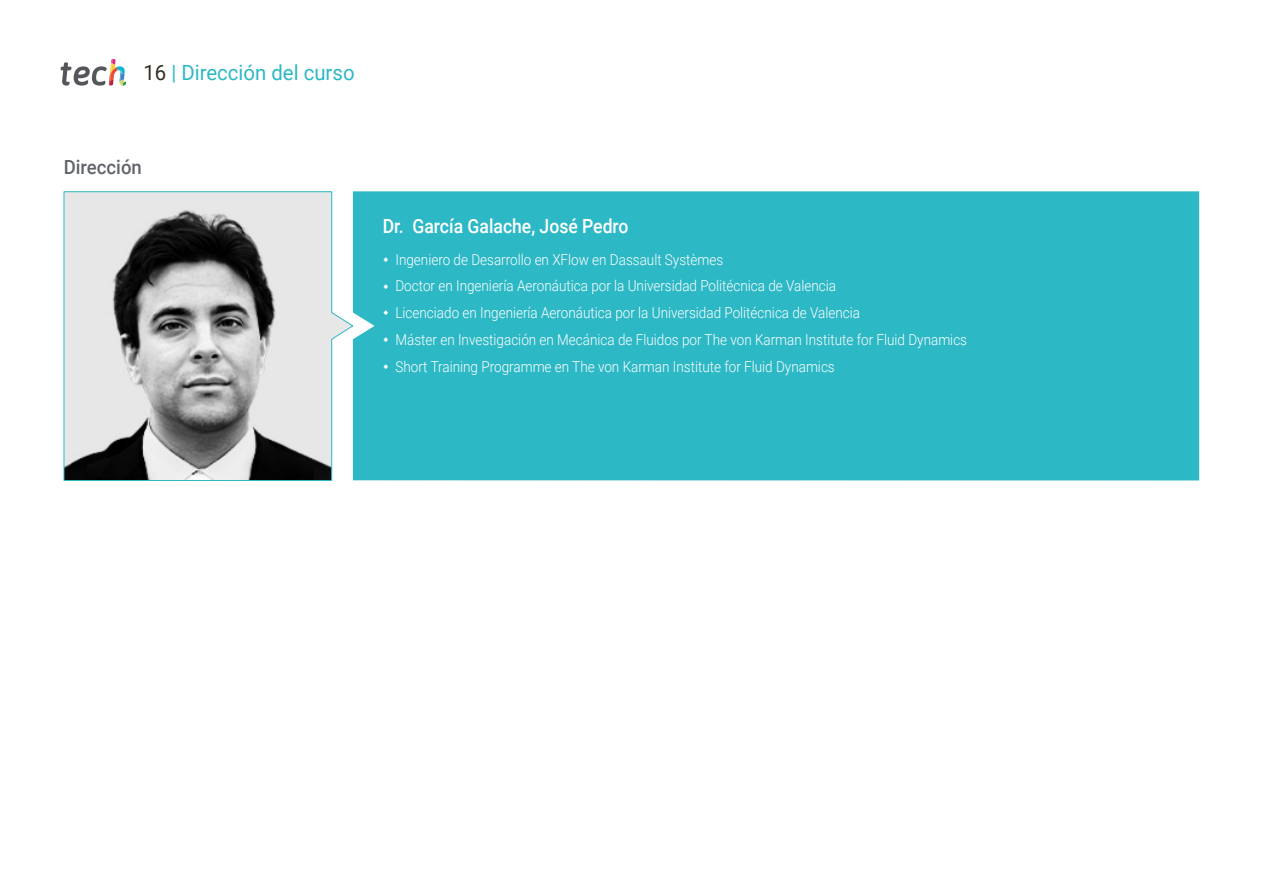
<style>
.page{position:relative;width:1263px;height:893px;background:#fff}
.page>*{position:absolute;margin:0;border:0;box-sizing:border-box;transform-origin:0 0}
.t1{font:21px "Roboto";color:#2db8c5}
.t2{font:500 19.5px "Roboto";color:#fff;scale:.9 1}
.t3{font:500 19.5px "Roboto";color:#61646a;scale:.95 1}
.t4{font:300 15px/26.7px "Roboto";color:#fff;scale:.9 1}
.s1{color:#312e20}
</style>
<div class="page">
<svg style="left:61px;top:59px;width:65px;height:27px"></svg>
<div style="left:353px;top:191px;width:846px;height:289px;background:#2db8c5"></div>
<svg style="left:64px;top:191px;width:289px;height:290px;background:#b2b3b4"></svg>
<svg style="left:384px;top:257px;width:4px;height:5px"></svg>
<svg style="left:384px;top:284px;width:4px;height:5px"></svg>
<svg style="left:384px;top:310px;width:4px;height:5px"></svg>
<svg style="left:384px;top:337px;width:4px;height:5px"></svg>
<svg style="left:384px;top:364px;width:4px;height:5px"></svg>
<h1 class="t1" style="left:144px;top:57px;width:213px"><span class="s1">16</span> | Dirección del curso</h1>
<h2 class="t3" style="left:64px;top:153px;width:84px">Dirección</h2>
<h2 class="t2" style="left:383px;top:212px;width:275px">Dr. García Galache, José Pedro</h2>
<p class="t4" style="left:395px;top:245px;width:637px">Ingeniero de Desarrollo en XFlow en Dassault Systèmes<br>Doctor en Ingeniería Aeronáutica por la Universidad Politécnica de Valencia<br>Licenciado en Ingeniería Aeronáutica por la Universidad Politécnica de Valencia<br>Máster en Investigación en Mecánica de Fluidos por The von Karman Institute for Fluid Dynamics Short Training Programme en The von Karman Institute for Fluid Dynamics</p>
</div>
